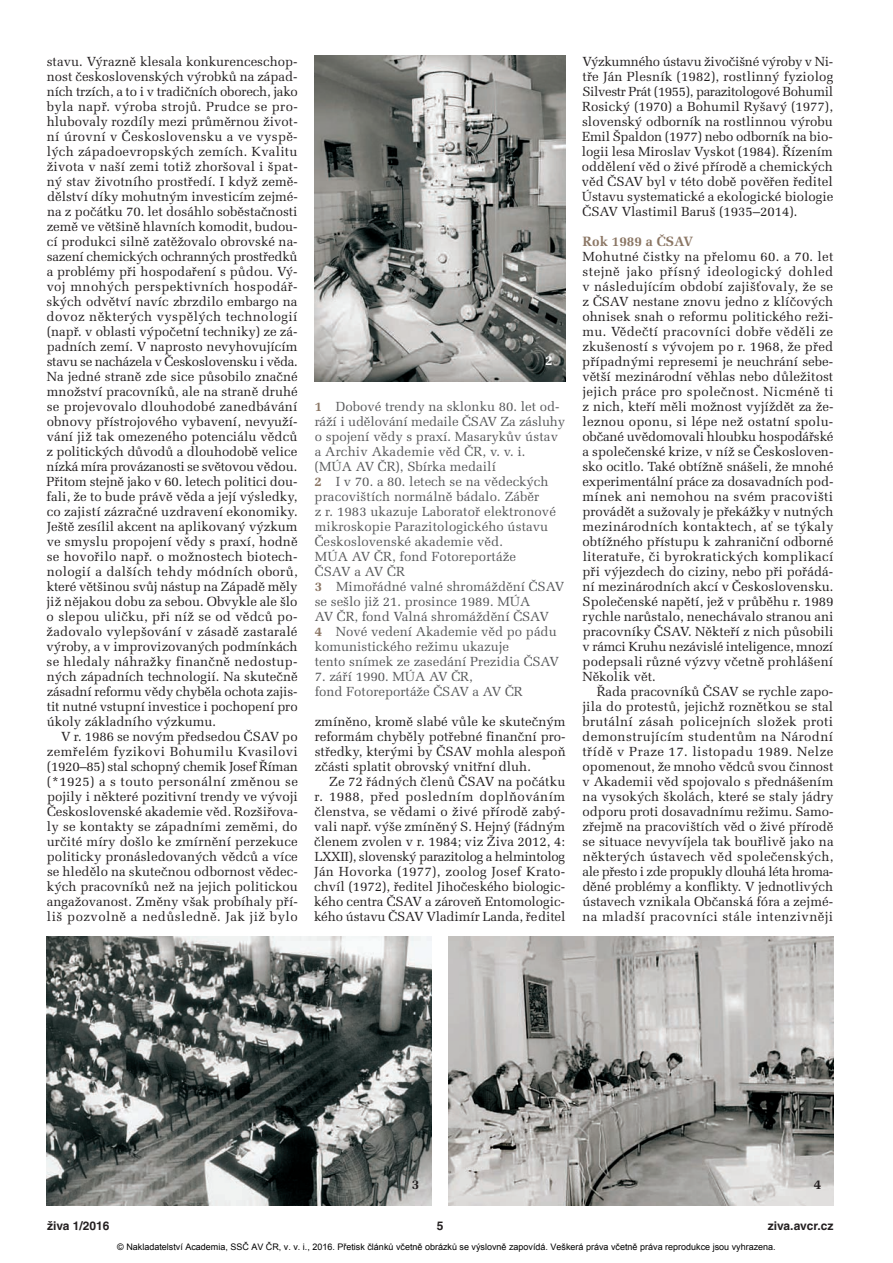
<style>
.page{position:relative;width:893px;height:1263px;background:#fff}
.page>*{position:absolute;margin:0;border:0;box-sizing:border-box;transform-origin:0 0}
.t1{font:700 13.5px "Melior CE";color:#8b7664}
.t2{font:700 13.5px "Melior CE";color:#231f20}
.t3{font:700 13.5px "Melior CE";color:#fff}
.t4{font:13.2px/15px "Melior CE";color:#231f20;text-align:justify}
.t5{font:13.2px/15px "Melior CE";color:#57585a}
.t6{font:700 12px "Helvetica CE";color:#231f20}
.t7{font:9px "Arial";color:#000}
.s1{font-weight:700;color:#8b7664}
</style>
<div class="page">
<img style="left:315px;top:55px;width:251px;height:326px">
<img style="left:449px;top:937px;width:384px;height:268px">
<img style="left:47px;top:936px;width:385px;height:269px">
<p class="t4" style="left:46px;top:56px;width:253px">stavu. Výrazně klesala konkurenceschop&shy;nost československých výrobků na západ&shy;ních trzích, a to i v tradičních oborech, jako byla např. výroba strojů. Prudce se pro&shy;hlubovaly rozdíly mezi průměrnou život&shy;ní úrovní v Československu a ve vyspě&shy;lých západoevropských zemích. Kvalitu života v naší zemi totiž zhoršoval i špat&shy;ný stav životního prostředí. I když země&shy;dělství díky mohutným investicím zejmé&shy;na z počátku 70. let dosáhlo soběstačnosti země ve většině hlavních komodit, budou&shy;cí produkci silně zatěžovalo obrovské na - sazení chemických ochranných prostředků a problémy při hospodaření s půdou. Vý - voj mnohých perspektivních hospodář&shy;ských odvětví navíc zbrzdilo embargo na dovoz některých vyspělých technologií (např. v oblasti výpočetní techniky) ze zá - padních zemí. V naprosto nevyhovujícím stavu se nacházela v Československu i věda.<br>Na jedné straně zde sice působilo značné množství pracovníků, ale na straně druhé se projevovalo dlouhodobé zanedbávání obnovy přístrojového vybavení, nevyuží&shy;vání již tak omezeného potenciálu vědců z politických důvodů a dlouhodobě velice nízká míra provázanosti se světovou vědou.<br>Přitom stejně jako v 60. letech politici dou&shy;fali, že to bude právě věda a její výsledky, co zajistí zázračné uzdravení ekonomiky.<br>Ještě zesílil akcent na aplikovaný výzkum ve smyslu propojení vědy s praxí, hodně se hovořilo např. o možnostech biotech&shy;nologií a dalších tehdy módních oborů, které většinou svůj nástup na Západě měly již nějakou dobu za sebou. Obvykle ale šlo o slepou uličku, při níž se od vědců po - žadovalo vylepšování v zásadě zastaralé výroby, a v improvizovaných podmínkách se hledaly náhražky finančně nedostup&shy;ných západních technologií. Na skutečně zásadní reformu vědy chyběla ochota zajis - tit nutné vstupní investice i pochopení pro úkoly základního výzkumu.</p>
<p class="t4" style="left:47px;top:731px;width:253px;text-indent:14px">V r. 1986 se novým předsedou ČSAV po zemřelém fyzikovi Bohumilu Kvasilovi (1920–85) stal schopný chemik Josef Říman (*1925) a s touto personální změnou se pojily i některé pozitivní trendy ve vývoji Československé akademie věd. Rozšiřova&shy;ly se kontakty se západními zeměmi, do určité míry došlo ke zmírnění perzekuce politicky pronásledovaných vědců a více se hledělo na skutečnou odbornost vědec&shy;kých pracovníků než na jejich politickou angažovanost. Změny však probíhaly pří&shy;liš pozvolně a nedůsledně. Jak již bylo</p>
<p class="t3" style="left:545px;top:356px;width:9px">2</p>
<p class="t5" style="left:315px;top:401px;width:252px"><span class="s1">1</span> Dobové trendy na sklonku 80. let od - ráží i udělování medaile ČSAV Za zásluhy o spojení vědy s praxí. Masarykův ústav a Archiv Akademie věd ČR, v. v. i. (MÚA AV ČR), Sbírka medailí<br><span class="s1">2</span> I v 70. a 80. letech se na vědeckých pracovištích normálně bádalo. Záběr<br>z r. 1983 ukazuje Laboratoř elektronové mikroskopie Parazitologického ústavu Československé akademie věd.<br>MÚA AV ČR, fond Fotoreportáže<br>ČSAV a AV ČR<br><span class="s1">3</span> Mimořádné valné shromáždění ČSAV se sešlo již 21. prosince 1989. MÚA<br>AV ČR, fond Valná shromáždění ČSAV<br><span class="s1">4</span> Nové vedení Akademie věd po pádu komunistického režimu ukazuje<br>tento snímek ze zasedání Prezidia ČSAV</p>
<p class="t5" style="left:315px;top:671px;width:210px">7. září 1990. MÚA AV ČR,<br>fond Fotoreportáže ČSAV a AV ČR</p>
<p class="t4" style="left:315px;top:716px;width:253px">zmíněno, kromě slabé vůle ke skutečným reformám chyběly potřebné finanční pro&shy;středky, kterými by ČSAV mohla alespoň zčásti splatit obrovský vnitřní dluh.</p>
<p class="t4" style="left:314px;top:776px;width:253px;text-indent:15px">Ze 72 řádných členů ČSAV na počátku r. 1988, před posledním doplňováním členstva, se vědami o živé přírodě zabý&shy;vali např. výše zmíněný S. Hejný (řádným členem zvolen v r. 1984; viz Živa 2012, 4:<br>LXXII), slovenský parazitolog a helmintolog Ján Hovorka (1977), zoolog Josef Krato&shy;chvíl (1972), ředitel Jihočeského biologic&shy;kého centra ČSAV a zároveň Entomologic&shy;kého ústavu ČSAV Vladimír Landa, ředitel</p>
<p class="t4" style="left:582px;top:56px;width:253px">Výzkumného ústavu živočišné výroby v Ni - tře Ján Plesník (1982), rostlinný fyziolog Silvestr Prát (1955), parazitologové Bohumil Rosický (1970) a Bohumil Ryšavý (1977), slovenský odborník na rostlinnou výrobu Emil Špaldon (1977) nebo odborník na bio&shy;logii lesa Miroslav Vyskot (1984). Řízením oddělení věd o živé přírodě a chemických věd ČSAV byl v této době pověřen ředitel Ústavu systematické a ekologické biologie ČSAV Vlastimil Baruš (1935–2014).</p>
<p class="t1" style="left:583px;top:237px;width:112px">Rok 1989 a ČSAV</p>
<p class="t4" style="left:582px;top:251px;width:253px">Mohutné čistky na přelomu 60. a 70. let stejně jako přísný ideologický dohled v následujícím období zajišťovaly, že se z ČSAV nestane znovu jedno z klíčových ohnisek snah o reformu politického reži&shy;mu. Vědečtí pracovníci dobře věděli ze zkušeností s vývojem po r. 1968, že před případnými represemi je neuchrání sebe&shy;větší mezinárodní věhlas nebo důležitost jejich práce pro společnost. Nicméně ti z nich, kteří měli možnost vyjíždět za že - leznou oponu, si lépe než ostatní spolu&shy;občané uvědomovali hloubku hospodářské a společenské krize, v níž se Českosloven&shy;sko ocitlo. Také obtížně snášeli, že mnohé experimentální práce za dosavadních pod&shy;mínek ani nemohou na svém pracovišti provádět a sužovaly je překážky v nutných mezinárodních kontaktech, ať se týkaly obtížného přístupu k zahraniční odborné literatuře, či byrokratických komplikací při výjezdech do ciziny, nebo při pořádá&shy;ní mezinárodních akcí v Československu.<br>Společenské napětí, jež v průběhu r. 1989 rychle narůstalo, nenechávalo stranou ani pracovníky ČSAV. Někteří z nich působili v rámci Kruhu nezávislé inteligence, mnozí podepsali různé výzvy včetně prohlášení Několik vět.</p>
<p class="t4" style="left:582px;top:686px;width:253px;text-indent:14px">Řada pracovníků ČSAV se rychle zapo&shy;jila do protestů, jejichž roznětkou se stal brutální zásah policejních složek proti demonstrujícím studentům na Národní třídě v Praze 17. listopadu 1989. Nelze opomenout, že mnoho vědců svou činnost v Akademii věd spojovalo s přednášením na vysokých školách, které se staly jádry odporu proti dosavadnímu režimu. Samo&shy;zřejmě na pracovištích věd o živé přírodě se situace nevyvíjela tak bouřlivě jako na některých ústavech věd společenských, ale přesto i zde propukly dlouhá léta hroma - děné problémy a konflikty. V jednotlivých ústavech vznikala Občanská fóra a zejmé&shy;na mladší pracovníci stále intenzivněji</p>
<p class="t2" style="left:412px;top:1180px;width:9px">3</p>
<p class="t2" style="left:814px;top:1180px;width:9px">4</p>
<p class="t6" style="left:47px;top:1221px;width:64px">živa 1/2016</p>
<p class="t6" style="left:437px;top:1221px;width:8px">5</p>
<p class="t6" style="left:768px;top:1221px;width:67px">ziva.avcr.cz</p>
<p class="t7" style="left:117px;top:1241px;width:660px">© Nakladatelství Academia, SSČ AV ČR, v. v. i., 2016. Přetisk článků včetně obrázků se výslovně zapovídá. Veškerá práva včetně práva reprodukce jsou vyhrazena.</p>
</div>
